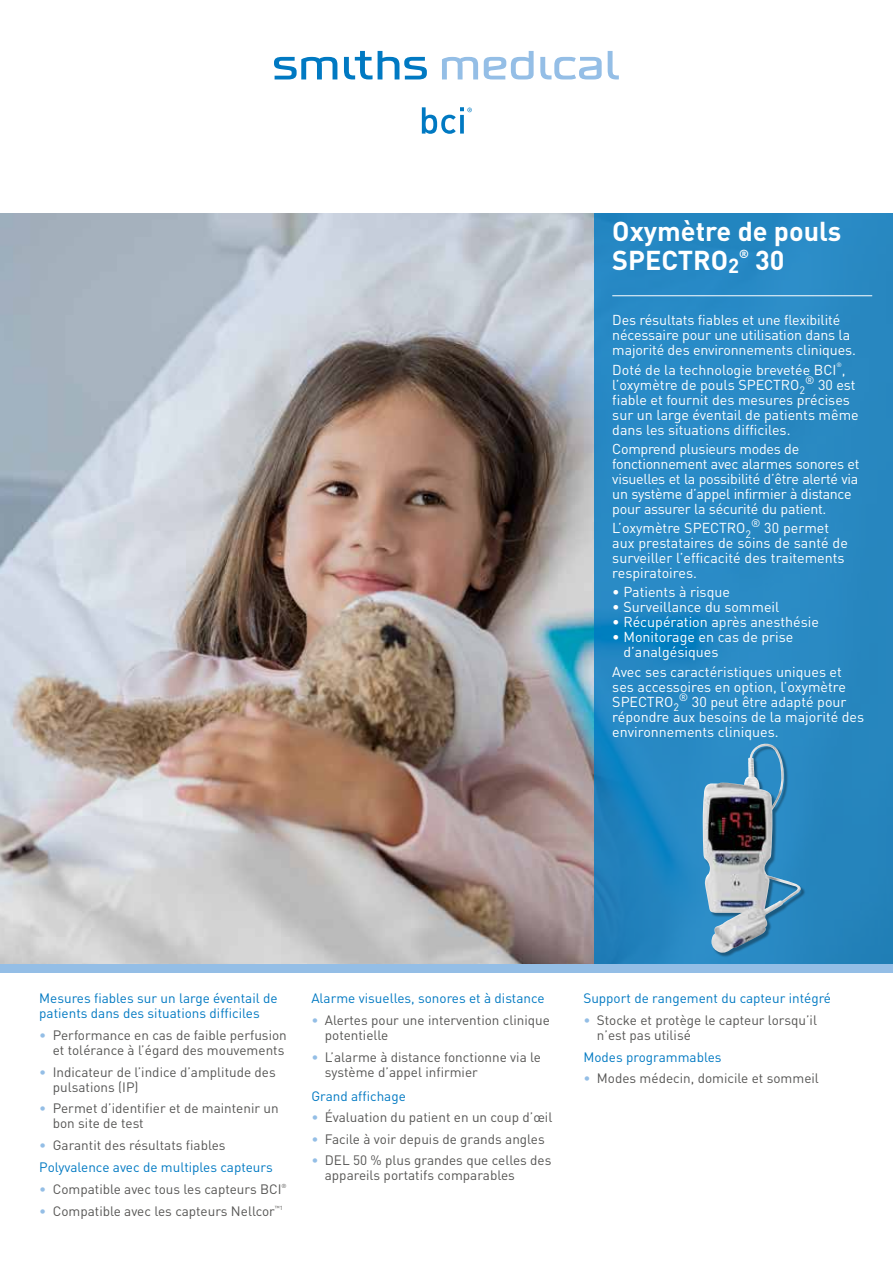
<style>
.page{position:relative;width:893px;height:1263px;background:#fff}
.page>*{position:absolute;margin:0;border:0;box-sizing:border-box;transform-origin:0 0}
.t1{font:700 27px/28.5px "DIN";color:#fff}
.t2{font:14.25px/15px "DIN";color:#fff}
.t3{font:14.25px/15px "DIN";letter-spacing:-.02em;color:#fff}
.t4{font:13.5px/15px "DIN";color:#565554}
.t5{font:13.5px/15px "DIN";color:#0079c2}
.t6{font:13.5px/15px "DIN";color:#565655}
.t7{font:700 11.55px "DIN";color:#fff}
.t8{font:6.15px "DIN";color:#fff}
.t9{font:5.85px "DIN";color:#565554}
.s1{color:#94bee6}
.s2{color:#565554}
</style>
<div class="page">
<img style="left:0;top:213px;width:594px;height:751px">
<div style="left:594px;top:213px;width:299px;height:751px;background:#2889c3"></div>
<svg style="left:422px;top:107px;width:50px;height:27px"></svg>
<svg style="left:274px;top:57px;width:63px;height:22px"></svg>
<svg style="left:344px;top:51px;width:83px;height:28px"></svg>
<svg style="left:442px;top:57px;width:36px;height:22px"></svg>
<svg style="left:608px;top:51px;width:11px;height:28px"></svg>
<svg style="left:484px;top:51px;width:50px;height:28px"></svg>
<svg style="left:540px;top:57px;width:62px;height:22px"></svg>
<div style="left:0;top:964px;width:893px;height:9px;background:#94bee6"></div>
<hr style="left:612px;top:295px;width:260px;height:1px;background:#fff">
<div style="left:704px;top:745px;width:101px;height:213px;background:#000;opacity:.35"></div>
<img style="left:703px;top:744px;width:98px;height:209px">
<h1 class="t1" style="left:612px;top:216px;width:231px">Oxymètre de pouls<br>SPECTRO<sub>2</sub></h1>
<p class="t7" style="left:739px;top:247px;width:11px">®</p>
<h1 class="t1" style="left:755px;top:245px;width:31px">30</h1>
<p class="t2" style="left:612px;top:312px;width:245px">Des résultats fiables et une flexibilité nécessaire pour une utilisation dans la majorité des environnements cliniques.</p>
<p class="t2" style="left:612px;top:362px;width:235px">Doté de la technologie brevetée BCI ,</p>
<p class="t8" style="left:836px;top:361px;width:7px">®</p>
<p class="t2" style="left:612px;top:377px;width:248px">l’oxymètre de pouls SPECTRO<sub>2</sub><sup>®</sup> 30 est fiable et fournit des mesures précises sur un large éventail de patients même dans les situations difficiles.</p>
<p class="t3" style="left:612px;top:441px;width:249px">Comprend plusieurs modes de fonctionnement avec alarmes sonores et visuelles et la possibilité d’être alerté via un système d’appel infirmier à distance pour assurer la sécurité du patient.</p>
<p class="t2" style="left:612px;top:520px;width:237px">L’oxymètre SPECTRO<sub>2</sub><sup>®</sup> 30 permet aux prestataires de soins de santé de surveiller l’efficacité des traitements respiratoires.</p>
<p class="t2" style="left:612px;top:584px;width:119px">• Patients à risque</p>
<p class="t2" style="left:612px;top:599px;width:169px">• Surveillance du sommeil</p>
<p class="t2" style="left:612px;top:614px;width:208px">• Récupération après anesthésie</p>
<p class="t2" style="left:623px;top:629px;width:172px;text-indent:-11px">• Monitorage en cas de prise d’analgésiques</p>
<p class="t2" style="left:612px;top:664px;width:253px">Avec ses caractéristiques uniques et ses accessoires en option, l’oxymètre SPECTRO<sub>2</sub><sup>®</sup> 30 peut être adapté pour répondre aux besoins de la majorité des environnements cliniques.</p>
<p class="t5" style="left:39px;top:990px;width:240px">Mesures fiables sur un large éventail de patients dans des situations difficiles</p>
<p class="t4" style="left:39px;top:1027px;width:249px;text-align:right"><span class="s1">•</span> Performance en cas de faible perfusion et tolérance à l’égard des mouvements</p>
<p class="t6" style="left:53px;top:1064px;width:225px;text-indent:-14px"><span class="s1">•</span> Indicateur de l’indice d’amplitude des pulsations (IP)</p>
<p class="t4" style="left:53px;top:1101px;width:227px;text-indent:-14px"><span class="s1">•</span> Permet d’identifier et de maintenir un bon site de test</p>
<p class="t5" style="left:39px;top:1134px;width:235px;line-height:21.8px"><span class="s1">•</span> <span class="s2">Garantit des résultats fiables<br></span>Polyvalence avec de multiples capteurs</p>
<p class="t4" style="left:39px;top:1181px;width:244px"><span class="s1">•</span> Compatible avec tous les capteurs BCI</p>
<p class="t9" style="left:282px;top:1182px;width:7px">®</p>
<p class="t4" style="left:39px;top:1203px;width:237px"><span class="s1">•</span> Compatible avec les capteurs Nellcor</p>
<p class="t9" style="left:275px;top:1204px;width:9px">™1</p>
<p class="t5" style="left:311px;top:990px;width:235px">Alarme visuelles, sonores et à distance</p>
<p class="t4" style="left:325px;top:1012px;width:227px;text-indent:-14px"><span class="s1">•</span> Alertes pour une intervention clinique potentielle</p>
<p class="t4" style="left:325px;top:1049px;width:218px;text-indent:-14px"><span class="s1">•</span> L’alarme à distance fonctionne via le système d’appel infirmier</p>
<p class="t5" style="left:311px;top:1089px;width:96px">Grand affichage</p>
<p class="t4" style="left:311px;top:1109px;width:243px"><span class="s1">•</span> Évaluation du patient en un coup d’œil</p>
<p class="t4" style="left:311px;top:1131px;width:235px"><span class="s1">•</span> Facile à voir depuis de grands angles</p>
<p class="t4" style="left:325px;top:1153px;width:228px;text-indent:-14px"><span class="s1">•</span> DEL 50 % plus grandes que celles des appareils portatifs comparables</p>
<p class="t5" style="left:583px;top:990px;width:249px">Support de rangement du capteur intégré</p>
<p class="t4" style="left:597px;top:1012px;width:222px;text-indent:-14px"><span class="s1">•</span> Stocke et protège le capteur lorsqu’il n’est pas utilisé</p>
<p class="t5" style="left:583px;top:1049px;width:140px">Modes programmables</p>
<p class="t4" style="left:583px;top:1071px;width:237px"><span class="s1">•</span> Modes médecin, domicile et sommeil</p>
</div>
